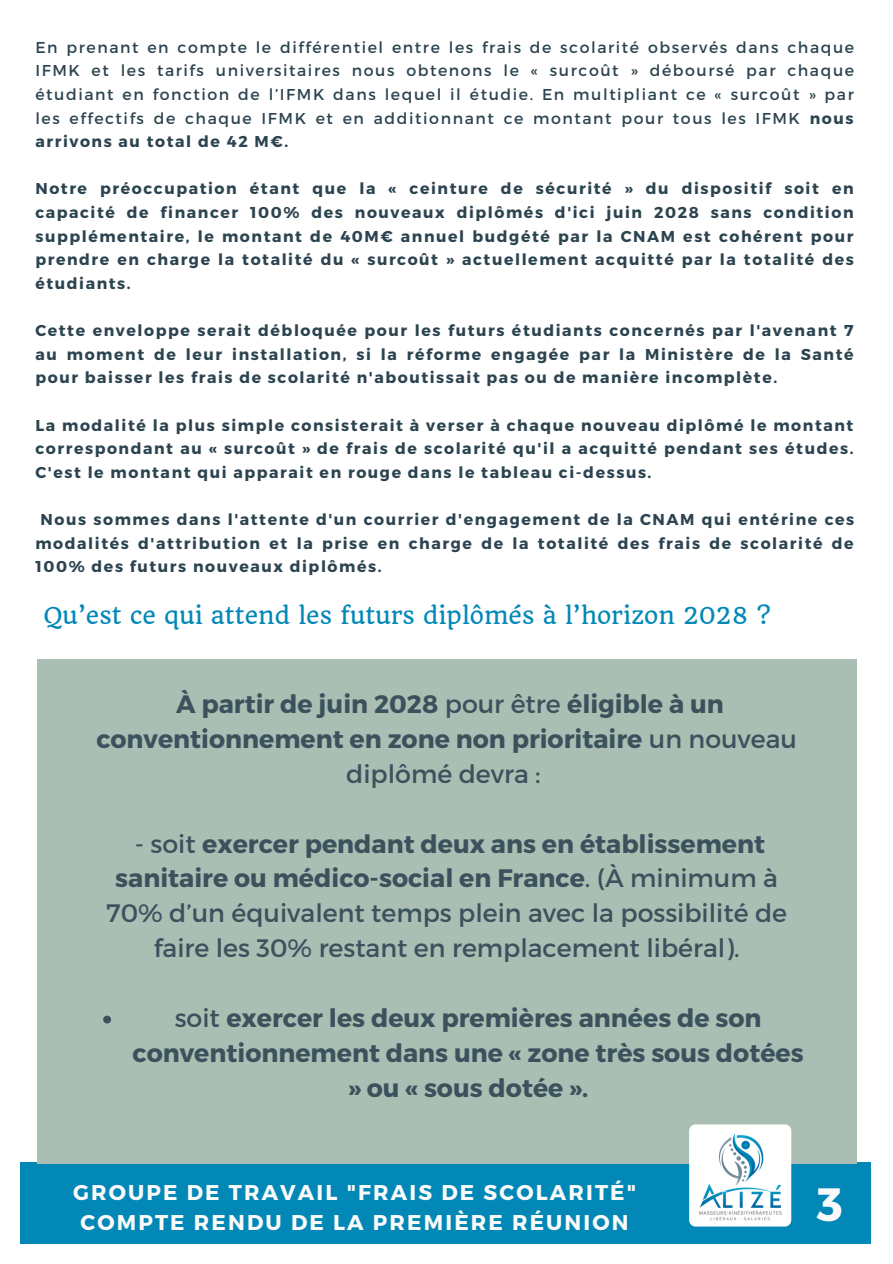
<style>
.page{position:relative;width:893px;height:1264px;background:#fff}
.page>*{position:absolute;margin:0;border:0;box-sizing:border-box;transform-origin:0 0}
.t1{font:700 46.65px "Montserrat";color:#fafafa}
.t2{font:700 25.2px/34.8px "Montserrat";color:#3b525d;text-align:center}
.t3{font:25.2px/34.8px "Montserrat";color:#3b525d;text-align:center}
.t4{font:22.95px "Quando";color:#0288b7}
.t5{font:700 21.3px/29.2px "Montserrat";letter-spacing:.1em;color:#fafafa;text-align:center}
.t6{font:700 15.75px/23.5px "Montserrat";letter-spacing:.1em;color:#2c4450;text-align:justify}
.t7{font:15.75px/23.5px "Montserrat";letter-spacing:.1em;color:#2c4450;text-align:justify}
.s1{font-weight:700}
.s2{font-weight:400}
</style>
<div class="page">
<div style="left:20px;top:1162px;width:850px;height:81px;background:#0288b7"></div>
<div style="left:37px;top:659px;width:819px;height:504px;background:#aabeb3"></div>
<svg style="left:103px;top:1015px;width:8px;height:8px"></svg>
<img style="left:689px;top:1124px;width:102px;height:102px;border-radius:6px">
<p class="t7" style="left:35px;top:35px;width:820px">En prenant en compte le différentiel entre les frais de scolarité observés dans chaque IFMK et les tarifs universitaires nous obtenons le « surcoût » déboursé par chaque étudiant en fonction de l’IFMK dans lequel il étudie. En multipliant ce « surcoût » par les effectifs de chaque IFMK et en additionnant ce montant pour tous les IFMK <span class="s1">nous arrivons au total de 42 M€.</span></p>
<p class="t6" style="left:35px;top:176px;width:819px">Notre préoccupation étant que la « ceinture de sécurité » du dispositif soit en capacité de financer 100% des nouveaux diplômés d'ici juin 2028 sans condition supplémentaire, le montant de 40M€ annuel budgété par la CNAM est cohérent pour prendre en charge la totalité du « surcoût » actuellement acquitté par la totalité des étudiants.</p>
<p class="t6" style="left:35px;top:318px;width:819px">Cette enveloppe serait débloquée pour les futurs étudiants concernés par l'avenant 7 au moment de leur installation, si la réforme engagée par la Ministère de la Santé pour baisser les frais de scolarité n'aboutissait pas ou de manière incomplète.</p>
<p class="t6" style="left:35px;top:412px;width:819px">La modalité la plus simple consisterait à verser à chaque nouveau diplômé le montant correspondant au « surcoût » de frais de scolarité qu'il a acquitté pendant ses études.<br>C'est le montant qui apparait en rouge dans le tableau ci-dessus.</p>
<p class="t6" style="left:35px;top:507px;width:820px;text-indent:5px">Nous sommes dans l'attente d'un courrier d'engagement de la CNAM qui entérine ces modalités d'attribution et la prise en charge de la totalité des frais de scolarité de 100% des futurs nouveaux diplômés.</p>
<h3 class="t4" style="left:43px;top:601px;width:728px">Qu’est ce qui attend les futurs diplômés à l’horizon 2028 ?</h3>
<h2 class="t2" style="left:96px;top:685px;width:702px">À partir de juin 2028 <span class="s2">pour être</span> éligible à un conventionnement en zone non prioritaire <span class="s2">un nouveau diplômé devra :</span></h2>
<h2 class="t3" style="left:106px;top:825px;width:682px">- soit <span class="s1">exercer pendant deux ans en établissement sanitaire ou médico-social en France</span>. (À minimum à 70% d’un équivalent temps plein avec la possibilité de faire les 30% restant en remplacement libéral).</h2>
<h2 class="t2" style="left:133px;top:999px;width:672px"><span class="s2">soit</span> exercer les deux premières années de son conventionnement dans une « zone très sous dotées » ou « sous dotée ».</h2>
<h3 class="t5" style="left:73px;top:1177px;width:564px">GROUPE DE TRAVAIL "FRAIS DE SCOLARITÉ"<br>COMPTE RENDU DE LA PREMIÈRE RÉUNION</h3>
<h1 class="t1" style="left:816px;top:1174px;width:28px">3</h1>
</div>
